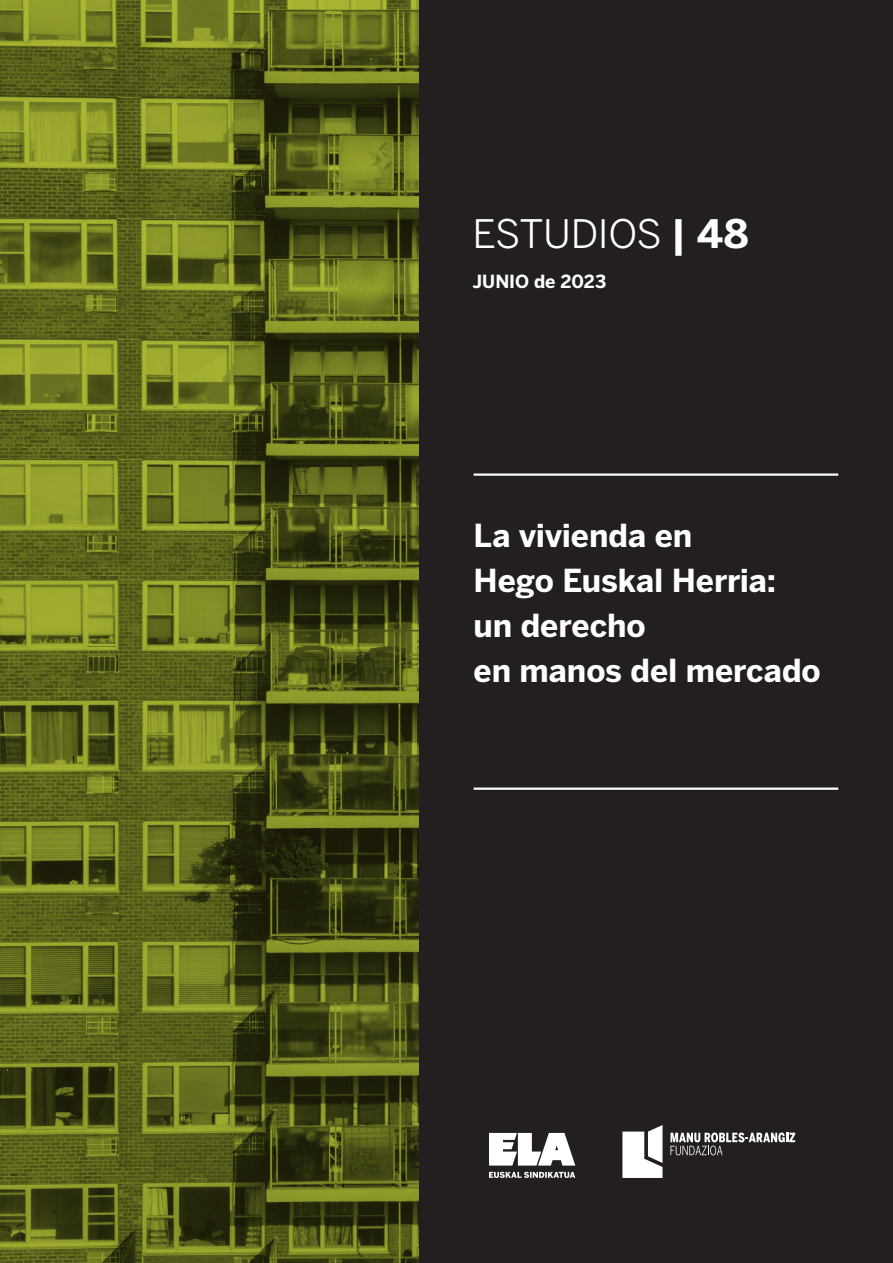
<style>
.page{position:relative;width:893px;height:1263px;background:#fff}
.page>*{position:absolute;margin:0;border:0;box-sizing:border-box;transform-origin:0 0}
.t1{font:39px "Benton Sans";letter-spacing:-.015em;color:#fff}
.t2{font:700 31.5px/45px "Benton Sans";letter-spacing:-.005em;color:#fff}
.t3{font:700 18px "Benton Sans";letter-spacing:-.005em;color:#fff}
.s1{font-weight:700}
</style>
<div class="page">
<div style="left:418px;top:0;width:475px;height:1263px;background:#231f20"></div>
<svg style="left:670px;top:1132px;width:125px;height:23px"></svg>
<svg style="left:622px;top:1125px;width:40px;height:53px"></svg>
<svg style="left:489px;top:1133px;width:86px;height:45px"></svg>
<hr style="left:474px;top:473px;width:364px;height:3px;background:#fff">
<hr style="left:474px;top:787px;width:364px;height:3px;background:#fff">
<svg style="left:0;top:0;width:418px;height:1263px;background:#5b621b"></svg>
<p class="t1" style="left:472px;top:211px;width:278px">ESTUDIOS <span class="s1">| 48</span></p>
<p class="t3" style="left:472px;top:270px;width:135px">JUNIO de 2023</p>
<p class="t2" style="left:474px;top:513px;width:349px">La vivienda en<br>Hego Euskal Herria: un derecho<br>en manos del mercado</p>
</div>
